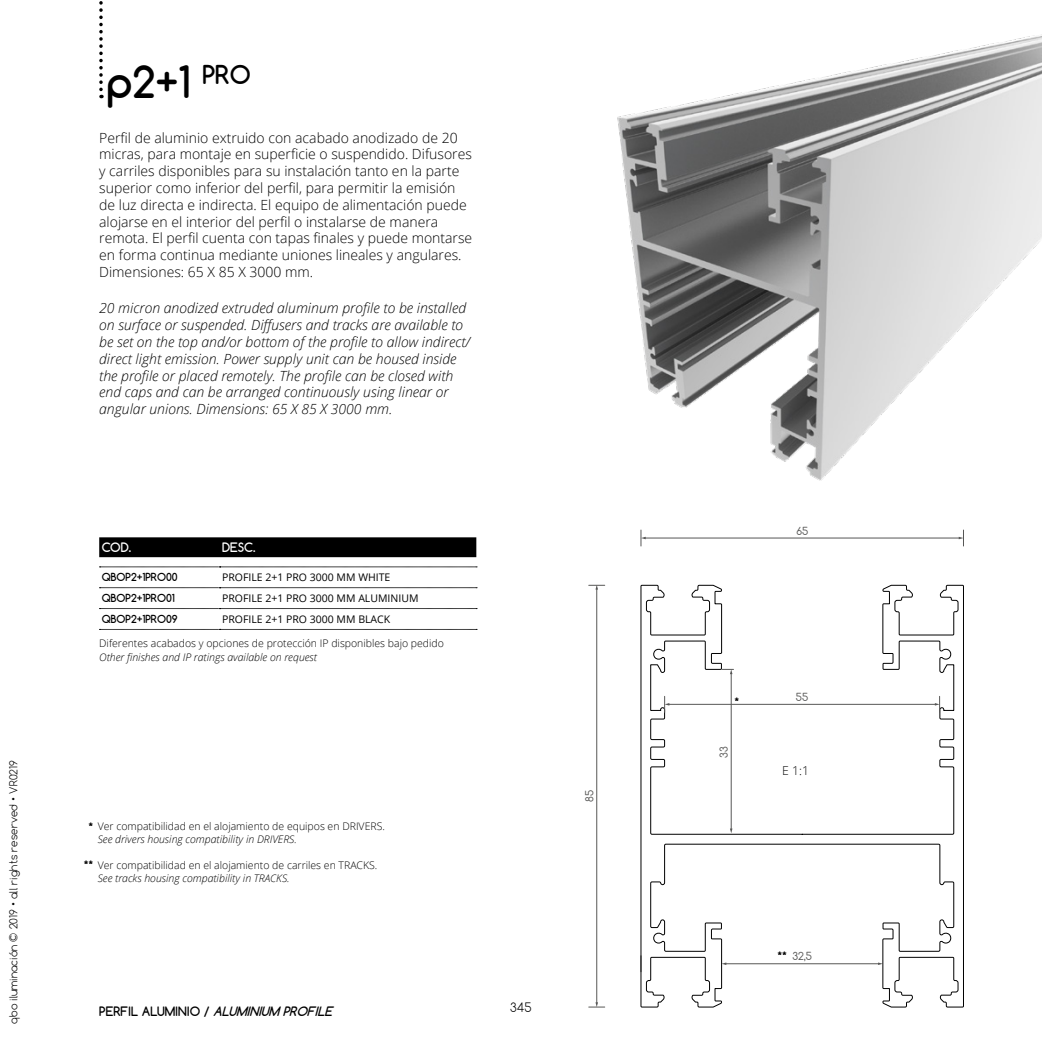
<style>
.page{position:relative;width:1042px;height:1042px;background:#fff}
.page>*{position:absolute;margin:0;border:0;box-sizing:border-box;transform-origin:0 0}
.t1{font:700 42px "Comfortaa";color:#000}
.t2{font:300 14px/16.8px "Open Sans";color:#000}
.t3{font:italic 300 14px/16.8px "Open Sans";color:#000}
.t4{font:italic 700 12.25px "Comfortaa";color:#000}
.t5{font:700 12.25px "Comfortaa";color:#fff}
.t6{font:700 12.25px "Comfortaa";color:#000}
.t7{font:300 12.25px "Open Sans";color:#000}
.t8{font:300 12.25px "Comfortaa";color:#000}
.t9{font:300 10.5px "Open Sans";color:#000}
.t10{font:italic 300 10.5px "Open Sans";color:#000}
.t11{font:10.5px "Open Sans";color:#000}
.t12{font:300 10.5px "Comfortaa";color:#000}
.t13{font:700 10.5px "Comfortaa";color:#000}
.t14{font:10.5px "Comfortaa";color:#575756}
.s1{font-style:normal}
</style>
<div class="page">
<hr style="left:645px;top:538px;width:314px;height:1px;background:#575756">
<svg style="left:641px;top:530px;width:5px;height:16px"></svg>
<svg style="left:959px;top:530px;width:5px;height:16px"></svg>
<hr style="left:596px;top:589px;width:1px;height:414px;background:#575756">
<svg style="left:589px;top:1002px;width:16px;height:6px"></svg>
<svg style="left:589px;top:585px;width:16px;height:4px"></svg>
<svg style="left:640px;top:585px;width:324px;height:422px"></svg>
<hr style="left:668px;top:704px;width:267px;height:1px;background:#575756">
<svg style="left:664px;top:696px;width:5px;height:16px"></svg>
<svg style="left:935px;top:696px;width:5px;height:16px"></svg>
<hr style="left:731px;top:673px;width:1px;height:156px;background:#575756">
<svg style="left:722px;top:669px;width:11px;height:5px"></svg>
<img style="left:617px;top:34px;width:425px;height:447px">
<div style="left:99px;top:537px;width:377px;height:20px;background:#000"></div>
<svg style="left:99px;top:566px;width:378px;height:1px"></svg>
<svg style="left:99px;top:587px;width:378px;height:1px"></svg>
<svg style="left:99px;top:608px;width:378px;height:1px"></svg>
<svg style="left:99px;top:629px;width:378px;height:1px"></svg>
<svg style="left:99px;top:1px;width:4px;height:88px"></svg>
<p class="t12" style="left:7px;top:1023px;width:265px;rotate:-90deg">qbo iluminación © 2019 • all rights reserved • VR0219</p>
<p class="t1" style="left:106px;top:56px;width:146px">p2+1 <sup>PRO</sup></p>
<p class="t2" style="left:99px;top:129px;width:374px">Perfil de aluminio extruido con acabado anodizado de 20 micras, para montaje en superficie o suspendido. Difusores y carriles disponibles para su instalación tanto en la parte superior como inferior del perfil, para permitir la emisión de luz directa e indirecta. El equipo de alimentación puede alojarse en el interior del perfil o instalarse de manera remota. El perfil cuenta con tapas finales y puede montarse en forma continua mediante uniones lineales y angulares.<br>Dimensiones: 65 X 85 X 3000 mm.</p>
<p class="t3" style="left:99px;top:299px;width:372px">20 micron anodized extruded aluminum profile to be installed on surface or suspended. Diffusers and tracks are available to be set on the top and/or bottom of the profile to allow indirect/ direct light emission. Power supply unit can be housed inside the profile or placed remotely. The profile can be closed with end caps and can be arranged continuously using linear or angular unions. Dimensions: 65 X 85 X 3000 mm.</p>
<p class="t5" style="left:102px;top:539px;width:31px">COD.</p>
<p class="t5" style="left:222px;top:539px;width:35px">DESC.</p>
<p class="t13" style="left:102px;top:571px;width:77px">QBOP2+1PRO00</p>
<p class="t11" style="left:222px;top:570px;width:170px">PROFILE 2+1 PRO 3000 MM WHITE</p>
<p class="t13" style="left:102px;top:591px;width:74px">QBOP2+1PRO01</p>
<p class="t11" style="left:222px;top:591px;width:198px">PROFILE 2+1 PRO 3000 MM ALUMINIUM</p>
<p class="t13" style="left:102px;top:612px;width:77px">QBOP2+1PRO09</p>
<p class="t11" style="left:222px;top:612px;width:170px">PROFILE 2+1 PRO 3000 MM BLACK</p>
<p class="t9" style="left:99px;top:636px;width:346px">Diferentes acabados y opciones de protección IP disponibles bajo pedido</p>
<p class="t10" style="left:99px;top:650px;width:219px">Other finishes and IP ratings available on request</p>
<p class="t9" style="left:98px;top:819px;width:289px">Ver compatibilidad en el alojamiento de equipos en DRIVERS.</p>
<p class="t10" style="left:98px;top:832px;width:201px">See drivers housing compatibility in DRIVERS.</p>
<p class="t9" style="left:98px;top:858px;width:281px">Ver compatibilidad en el alojamiento de carriles en TRACKS.</p>
<p class="t10" style="left:98px;top:870px;width:193px">See tracks housing compatibility in TRACKS.</p>
<p class="t6" style="left:89px;top:819px;width:6px">*</p>
<p class="t6" style="left:84px;top:858px;width:11px">**</p>
<p class="t4" style="left:99px;top:1004px;width:239px"><span class="s1">P E R F I L A L U M I N I O /</span> ALUMINIUM PROFILE</p>
<p class="t8" style="left:510px;top:1000px;width:23px">345</p>
<p class="t14" style="left:583px;top:802px;width:13px;rotate:-90deg">85</p>
<p class="t14" style="left:796px;top:524px;width:13px">65</p>
<p class="t6" style="left:734px;top:694px;width:6px">*</p>
<p class="t14" style="left:717px;top:758px;width:13px;rotate:-90deg">33</p>
<p class="t14" style="left:796px;top:690px;width:14px">55</p>
<p class="t7" style="left:782px;top:762px;width:28px">E 1:1</p>
<p class="t6" style="left:777px;top:948px;width:11px">**</p>
<p class="t14" style="left:792px;top:949px;width:21px">32,5</p>
</div>
